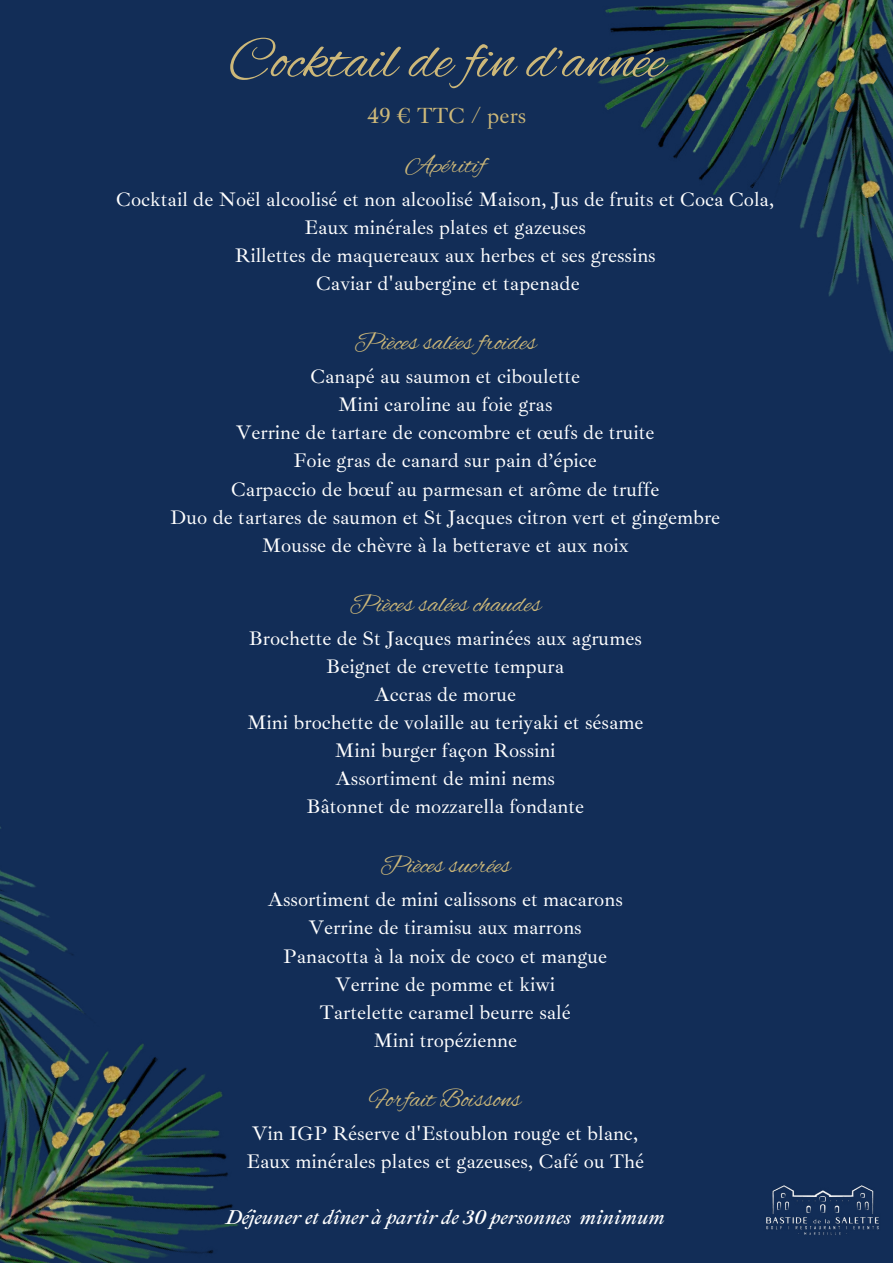
<style>
.page{position:relative;width:893px;height:1263px;background:#122d57}
.page>*{position:absolute;margin:0;border:0;box-sizing:border-box;transform-origin:0 0}
.t1{font:59.03px "Alex Brush";color:#cdb879}
.t2{font:26.25px "Alex Brush";color:#cdb879}
.t3{font:22.5px "Ibarra Real Nova";color:#cdb879}
.t4{font:20.1px/28.1px "Ibarra Real Nova";color:#fff;text-align:center}
.t5{font:italic 20.1px "Ibarra Real Nova";color:#fff}
</style>
<div class="page">
<img style="left:0;top:827px;width:73px;height:157px">
<img style="left:800px;top:196px;width:93px;height:156px">
<img style="left:598px;top:0;width:295px;height:196px">
<img style="left:0;top:984px;width:238px;height:279px">
<img style="left:674px;top:82px;width:46px;height:47px">
<img style="left:847px;top:169px;width:46px;height:47px">
<img style="left:90px;top:1054px;width:45px;height:38px">
<img style="left:37px;top:1049px;width:46px;height:47px">
<img style="left:43px;top:1092px;width:99px;height:73px">
<img style="left:822px;top:0;width:25px;height:13px">
<img style="left:779px;top:23px;width:24px;height:42px">
<img style="left:803px;top:13px;width:90px;height:105px">
<img style="left:766px;top:1185px;width:113px;height:50px">
<h1 class="t1" style="left:228px;top:27px;width:438px">Cocktail de fin d’année</h1>
<p class="t3" style="left:367px;top:102px;width:161px">49 € TTC / pers</p>
<h2 class="t2" style="left:405px;top:150px;width:81px">Apéritif</h2>
<p class="t4" style="left:116px;top:185px;width:659px">Cocktail de Noël alcoolisé et non alcoolisé Maison, Jus de fruits et Coca Cola, Eaux minérales plates et gazeuses<br>Rillettes de maquereaux aux herbes et ses gressins<br>Caviar d'aubergine et tapenade</p>
<h2 class="t2" style="left:354px;top:328px;width:184px">Pièces salées froides</h2>
<p class="t4" style="left:170px;top:362px;width:551px">Canapé au saumon et ciboulette<br>Mini caroline au foie gras<br>Verrine de tartare de concombre et œufs de truite<br>Foie gras de canard sur pain d’épice<br>Carpaccio de bœuf au parmesan et arôme de truffe<br>Duo de tartares de saumon et St Jacques citron vert et gingembre Mousse de chèvre à la betterave et aux noix</p>
<h2 class="t2" style="left:349px;top:589px;width:193px">Pièces salées chaudes</h2>
<p class="t4" style="left:247px;top:624px;width:398px">Brochette de St Jacques marinées aux agrumes<br>Beignet de crevette tempura<br>Accras de morue<br>Mini brochette de volaille au teriyaki et sésame<br>Mini burger façon Rossini<br>Assortiment de mini nems<br>Bâtonnet de mozzarella fondante</p>
<h2 class="t2" style="left:380px;top:851px;width:132px">Pièces sucrées</h2>
<p class="t4" style="left:268px;top:886px;width:356px">Assortiment de mini calissons et macarons<br>Verrine de tiramisu aux marrons<br>Panacotta à la noix de coco et mangue<br>Verrine de pomme et kiwi<br>Tartelette caramel beurre salé<br>Mini tropézienne</p>
<h2 class="t2" style="left:369px;top:1084px;width:153px">Forfait Boissons</h2>
<p class="t4" style="left:246px;top:1119px;width:399px;text-align:left">Vin IGP Réserve d'Estoublon rouge et blanc,<br>Eaux minérales plates et gazeuses, Café ou Thé</p>
<p class="t5" style="left:226px;top:1205px;width:440px">Déjeuner et dîner à partir de 30 personnes minimum</p>
</div>
